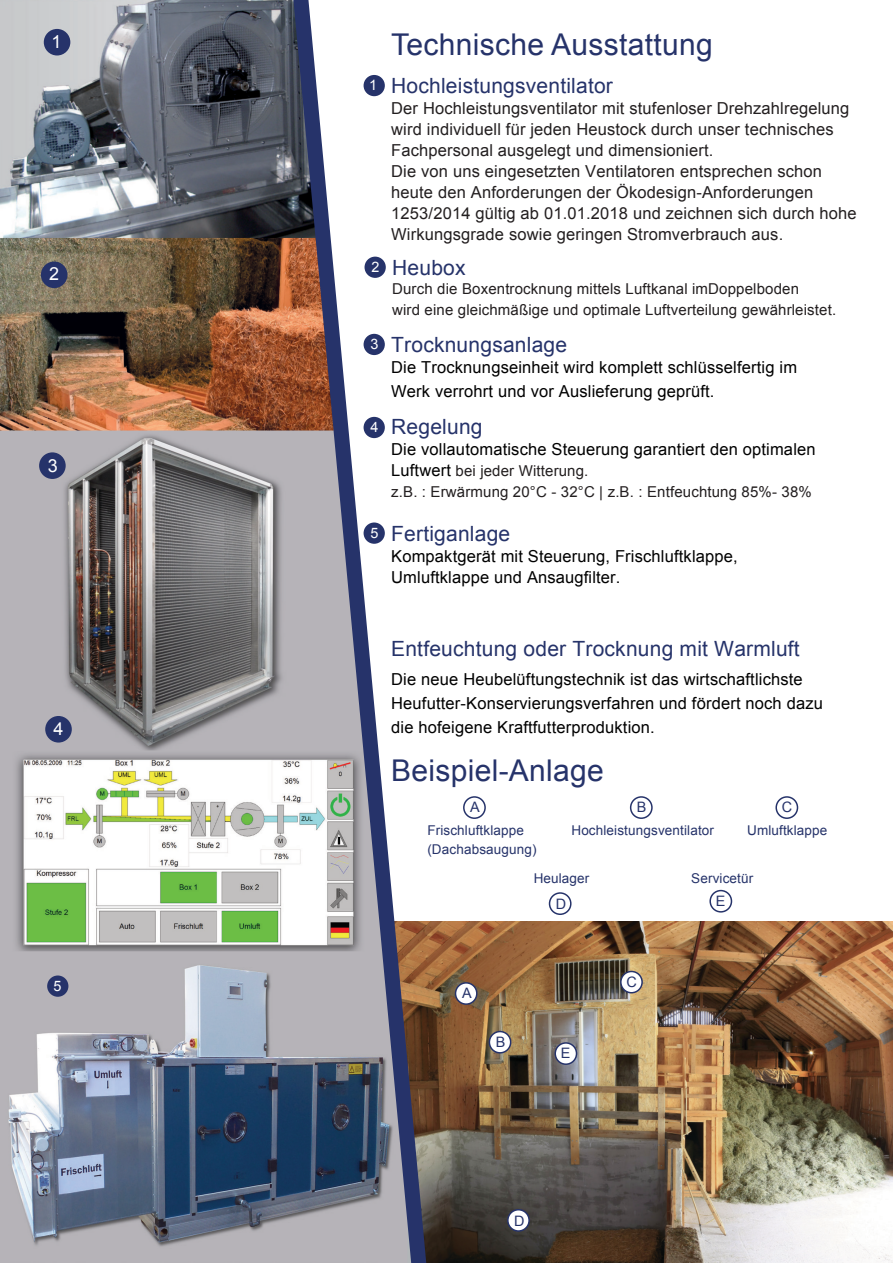
<style>
.page{position:relative;width:893px;height:1263px;background:#fff}
.page>*{position:absolute;margin:0;border:0;box-sizing:border-box;transform-origin:0 0}
.t1{font:30px "Arial";letter-spacing:.01em;color:#26336a}
.t2{font:21px "Arial";letter-spacing:.01em;color:#26336a}
.t3{font:18px "Arial";color:#fff}
.t4{font:16.5px/24px "Arial";letter-spacing:.01em;color:#000}
.t5{font:16.5px/21px "Arial";letter-spacing:.01em;color:#231f20}
.t6{font:15px/21px "Arial";letter-spacing:.01em;color:#231f20}
.t7{font:14.4px "Arial";color:#26336a}
.t8{font:14.4px "Arial";color:#fff}
.t9{font:13.5px/18.3px "Arial";letter-spacing:.01em;color:#26336a}
.s1{font-size:14.4px;color:#fff}
.s2{font-size:16.5px;color:#000}
</style>
<div class="page">
<img style="left:428px;top:922px;width:465px;height:341px">
<div style="left:621px;top:971px;width:21px;height:22px;background:#fff;border-radius:50%"></div>
<div style="left:620px;top:971px;width:23px;height:22px;border:2px solid #26336a;border-radius:50%"></div>
<div style="left:489px;top:1031px;width:22px;height:22px;background:#fff;border-radius:50%"></div>
<div style="left:489px;top:1031px;width:22px;height:22px;border:2px solid #26336a;border-radius:50%"></div>
<div style="left:549px;top:892px;width:23px;height:23px;border:2px solid #26336a;border-radius:50%"></div>
<div style="left:508px;top:1210px;width:21px;height:21px;background:#fff;border-radius:50%"></div>
<div style="left:507px;top:1209px;width:23px;height:23px;border:2px solid #26336a;border-radius:50%"></div>
<div style="left:709px;top:890px;width:23px;height:22px;border:2px solid #26336a;border-radius:50%"></div>
<div style="left:555px;top:1043px;width:21px;height:21px;background:#fff;border-radius:50%"></div>
<div style="left:554px;top:1042px;width:23px;height:23px;border:2px solid #26336a;border-radius:50%"></div>
<svg style="left:455px;top:983px;width:22px;height:21px"></svg>
<div style="left:455px;top:982px;width:23px;height:23px;border:2px solid #26336a;border-radius:50%"></div>
<svg style="left:459px;top:970px;width:15px;height:30px"></svg>
<div style="left:775px;top:796px;width:23px;height:23px;border:2px solid #26336a;border-radius:50%"></div>
<div style="left:630px;top:796px;width:23px;height:23px;border:2px solid #26336a;border-radius:50%"></div>
<div style="left:463px;top:796px;width:23px;height:23px;border:2px solid #26336a;border-radius:50%"></div>
<svg style="left:467px;top:796px;width:15px;height:19px"></svg>
<img style="left:0;top:0;width:428px;height:1263px">
<div style="left:47px;top:975px;width:21px;height:22px;background:#26336a;border-radius:50%"></div>
<p class="t3" style="left:51px;top:34px;width:12px">1</p>
<p class="t3" style="left:49px;top:267px;width:12px">2</p>
<p class="t3" style="left:48px;top:459px;width:12px">3</p>
<p class="t3" style="left:54px;top:722px;width:12px">4</p>
<p class="t8" style="left:53px;top:980px;width:10px">5</p>
<h1 class="t1" style="left:391px;top:33px;width:323px">Technische Ausstattung</h1>
<p class="t2" style="left:369px;top:78px;width:245px"><span class="s1">1</span> Hochleistungsventilator</p>
<p class="t5" style="left:391px;top:99px;width:467px">Der Hochleistungsventilator mit stufenloser Drehzahlregelung wird individuell für jeden Heustock durch unser technisches Fachpersonal ausgelegt und dimensioniert.<br>Die von uns eingesetzten Ventilatoren entsprechen schon heute den Anforderungen der Ökodesign-Anforderungen 1253/2014 gültig ab 01.01.2018 und zeichnen sich durch hohe Wirkungsgrade sowie geringen Stromverbrauch aus.</p>
<p class="t2" style="left:372px;top:260px;width:96px"><span class="s1">2</span> Heubox</p>
<p class="t6" style="left:392px;top:280px;width:446px">Durch die Boxentrocknung mittels Luftkanal imDoppelboden<br>wird eine gleichmäßige und optimale Luftverteilung gewährleistet.</p>
<p class="t8" style="left:371px;top:338px;width:10px">3</p>
<p class="t2" style="left:391px;top:337px;width:177px">Trocknungsanlage</p>
<p class="t4" style="left:391px;top:356px;width:407px">Die Trocknungseinheit wird komplett schlüsselfertig im<br>Werk verrohrt und vor Auslieferung geprüft.</p>
<p class="t8" style="left:371px;top:421px;width:10px">4</p>
<p class="t2" style="left:391px;top:419px;width:93px">Regelung</p>
<p class="t4" style="left:391px;top:439px;width:426px">Die vollautomatische Steuerung garantiert den optimalen</p>
<p class="t6" style="left:391px;top:462px;width:422px"><span class="s2">Luftwert</span> bei jeder Witterung.<br>z.B. : Erwärmung 20°C - 32°C | z.B. : Entfeuchtung 85%- 38%</p>
<p class="t8" style="left:371px;top:527px;width:10px">5</p>
<p class="t2" style="left:391px;top:525px;width:121px">Fertiganlage</p>
<p class="t4" style="left:391px;top:547px;width:348px;line-height:21px">Kompaktgerät mit Steuerung, Frischluftklappe,<br>Umluftklappe und Ansaugfilter.</p>
<p class="t2" style="left:391px;top:641px;width:410px">Entfeuchtung oder Trocknung mit Warmluft</p>
<p class="t4" style="left:391px;top:669px;width:433px">Die neue Heubelüftungstechnik ist das wirtschaftlichste<br>Heufutter-Konservierungsverfahren und fördert noch dazu die hofeigene Kraftfutterproduktion.</p>
<h1 class="t1" style="left:391px;top:759px;width:214px">Beispiel-Anlage</h1>
<p class="t7" style="left:470px;top:802px;width:11px">A</p>
<p class="t7" style="left:637px;top:802px;width:11px">B</p>
<p class="t7" style="left:782px;top:802px;width:12px">C</p>
<p class="t9" style="left:427px;top:823px;width:111px">Frischluftklappe (Dachabsaugung)</p>
<p class="t9" style="left:571px;top:823px;width:144px">Hochleistungsventilator</p>
<p class="t9" style="left:747px;top:823px;width:82px">Umluftklappe</p>
<p class="t9" style="left:534px;top:870px;width:57px">Heulager</p>
<p class="t9" style="left:691px;top:870px;width:63px">Servicetür</p>
<p class="t7" style="left:556px;top:899px;width:12px">D</p>
<p class="t7" style="left:716px;top:895px;width:11px">E</p>
<p class="t7" style="left:462px;top:988px;width:11px">A</p>
<p class="t7" style="left:496px;top:1036px;width:11px">B</p>
<p class="t7" style="left:561px;top:1047px;width:11px">E</p>
<p class="t7" style="left:626px;top:976px;width:12px">C</p>
<p class="t7" style="left:514px;top:1215px;width:12px">D</p>
</div>
